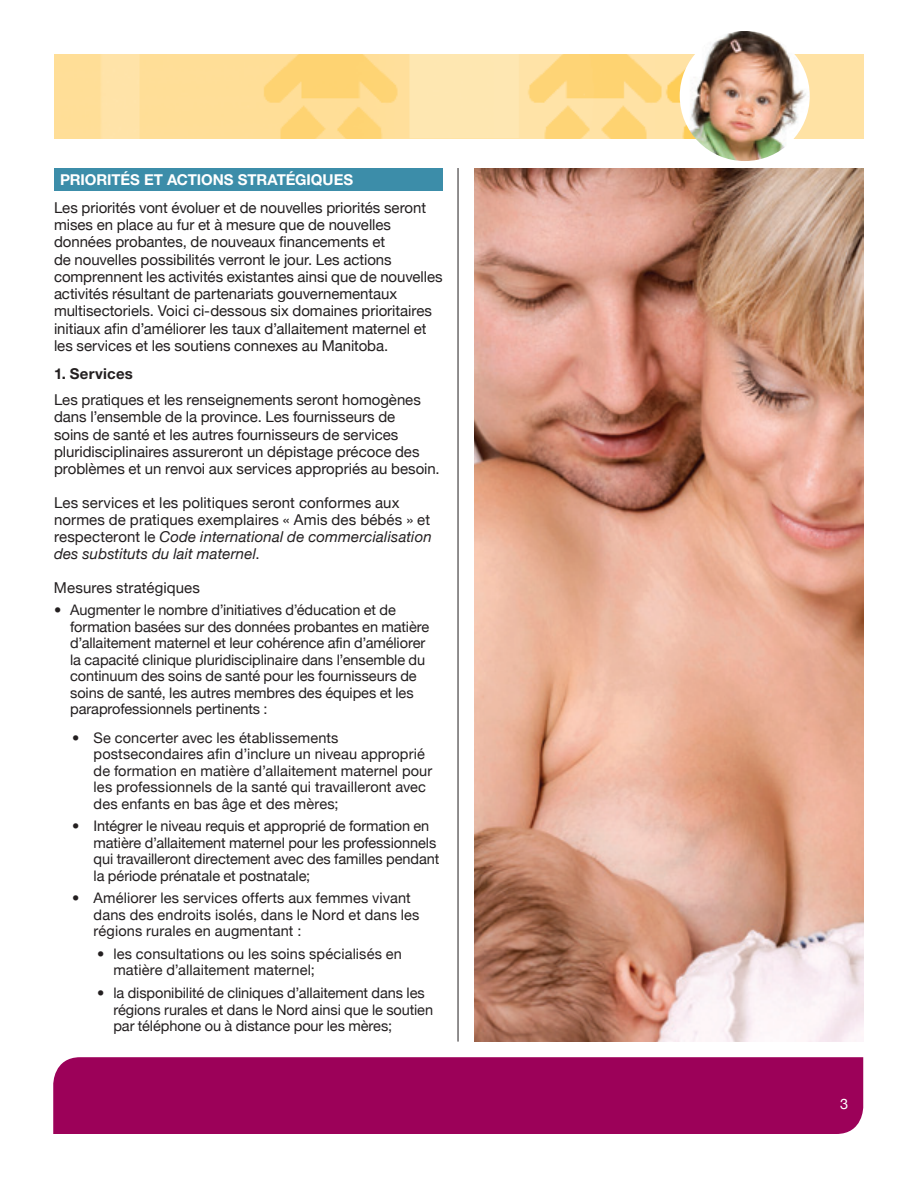
<style>
.page{position:relative;width:918px;height:1188px;background:#fff}
.page>*{position:absolute;margin:0;border:0;box-sizing:border-box;transform-origin:0 0}
.t1{font:15px/17.2px "Helvetica Neue";letter-spacing:-.005em;color:#231f20}
.t2{font:700 15px "Helvetica Neue LT Std";letter-spacing:-.005em;color:#fff}
.t3{font:700 15px "Helvetica Neue";letter-spacing:.015em;color:#231f20}
.t4{font:14.55px/16.5px "Helvetica Neue";letter-spacing:-.005em;color:#231f20}
.t5{font:14.55px "Helvetica Neue";color:#fff}
.s1{font-style:italic}
</style>
<div class="page">
<div style="left:54px;top:168px;width:389px;height:23px;background:#3c8da9"></div>
<img style="left:54px;top:54px;width:810px;height:84px">
<hr style="left:458px;top:168px;width:1px;height:874px;background:#231f20">
<div style="left:53px;top:1057px;width:810px;height:77px;background:#9c0159"></div>
<img style="left:474px;top:168px;width:389px;height:874px">
<img style="left:680px;top:31px;width:130px;height:130px;border-radius:65px">
<p class="t2" style="left:60px;top:170px;width:295px">PRIORITÉS ET ACTIONS STRATÉGIQUES</p>
<p class="t1" style="left:54px;top:199px;width:390px">Les priorités vont évoluer et de nouvelles priorités seront mises en place au fur et à mesure que de nouvelles données probantes, de nouveaux financements et<br>de nouvelles possibilités verront le jour. Les actions comprennent les activités existantes ainsi que de nouvelles activités résultant de partenariats gouvernementaux multisectoriels. Voici ci-dessous six domaines prioritaires initiaux afin d’améliorer les taux d’allaitement maternel et les services et les soutiens connexes au Manitoba.</p>
<p class="t3" style="left:54px;top:364px;width:80px">1. Services</p>
<p class="t1" style="left:54px;top:391px;width:387px">Les pratiques et les renseignements seront homogènes dans l’ensemble de la province. Les fournisseurs de<br>soins de santé et les autres fournisseurs de services pluridisciplinaires assureront un dépistage précoce des problèmes et un renvoi aux services appropriés au besoin.</p>
<p class="t1" style="left:54px;top:493px;width:379px">Les services et les politiques seront conformes aux normes de pratiques exemplaires « Amis des bébés » et respecteront le <span class="s1">Code international de commercialisation des substituts du lait maternel</span>.</p>
<p class="t1" style="left:54px;top:579px;width:148px">Mesures stratégiques</p>
<p class="t4" style="left:70px;top:602px;width:361px;text-indent:-16px">• Augmenter le nombre d’initiatives d’éducation et de formation basées sur des données probantes en matière d’allaitement maternel et leur cohérence afin d’améliorer la capacité clinique pluridisciplinaire dans l’ensemble du continuum des soins de santé pour les fournisseurs de soins de santé, les autres membres des équipes et les paraprofessionnels pertinents :</p>
<p class="t4" style="left:94px;top:729px;width:340px;text-indent:-22px">• Se concerter avec les établissements postsecondaires afin d’inclure un niveau approprié de formation en matière d’allaitement maternel pour les professionnels de la santé qui travailleront avec des enfants en bas âge et des mères;</p>
<p class="t4" style="left:94px;top:818px;width:347px;text-indent:-22px">• Intégrer le niveau requis et approprié de formation en matière d’allaitement maternel pour les professionnels qui travailleront directement avec des familles pendant la période prénatale et postnatale;</p>
<p class="t4" style="left:94px;top:890px;width:327px;text-indent:-22px">• Améliorer les services offerts aux femmes vivant dans des endroits isolés, dans le Nord et dans les régions rurales en augmentant :</p>
<p class="t4" style="left:113px;top:945px;width:290px;text-indent:-16px">• les consultations ou les soins spécialisés en matière d’allaitement maternel;</p>
<p class="t4" style="left:113px;top:984px;width:321px;text-indent:-16px">• la disponibilité de cliniques d’allaitement dans les régions rurales et dans le Nord ainsi que le soutien par téléphone ou à distance pour les mères;</p>
<p class="t5" style="left:840px;top:1096px;width:10px">3</p>
</div>
